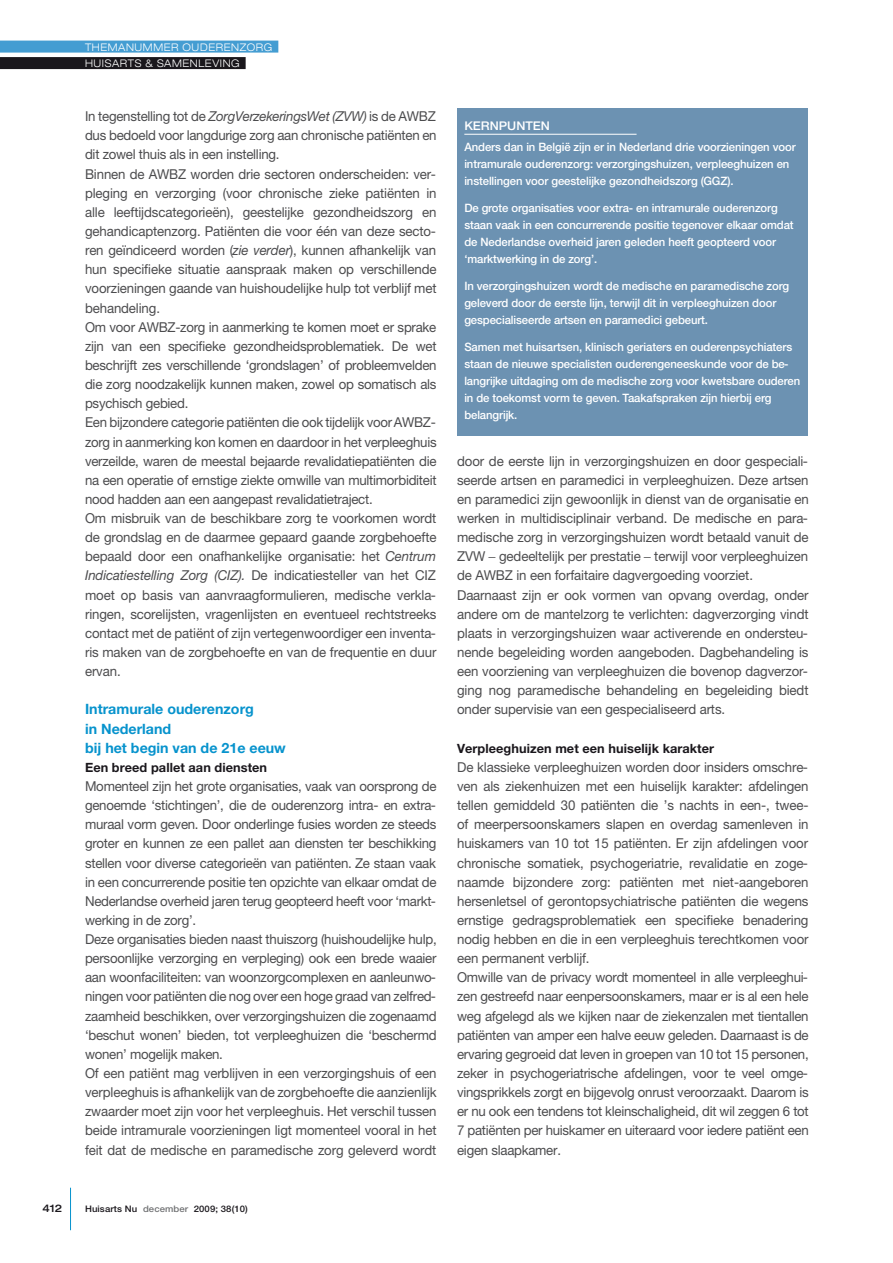
<style>
.page{position:relative;width:893px;height:1263px;background:#fff}
.page>*{position:absolute;margin:0;border:0;box-sizing:border-box;transform-origin:0 0}
.t1{font:700 14.25px/19.2px "Helvetica Neue LT Pro";color:#0793cd}
.t2{font:13.65px/19.2px "Helvetica Neue LT Pro";letter-spacing:-.01em;color:#4c4c4e}
.t3{font:700 12.75px "Helvetica Neue LT Pro";letter-spacing:.005em;color:#1a171c}
.t4{font:500 12px "Helvetica Neue LT Pro";color:#fff;scale:1.05 1}
.t5{font:500 11.55px/16.8px "Helvetica Neue LT Pro";letter-spacing:-.01em;color:#fff}
.t6{font:300 expanded 10.5px/16.5px "Helvetica Neue LT Pro";letter-spacing:.06em;color:#fff;scale:.95 1}
.t7{font:500 expanded 10.5px "Helvetica Neue LT Pro";color:#1a171c;scale:.95 1}
.t8{font:500 9px "Helvetica Neue LT Pro";letter-spacing:.01em;color:#1a171c;scale:1.06 1}
.s1{font-style:italic}
.s2{color:#707173}
</style>
<div class="page">
<hr style="left:70px;top:1188px;width:1px;height:42px;background:#0793cd">
<div style="left:0;top:41px;width:278px;height:12px;background:#449dd2"></div>
<div style="left:0;top:57px;width:246px;height:12px;background:#1a171c"></div>
<div style="left:457px;top:108px;width:351px;height:328px;background:#6c92b2"></div>
<hr style="left:464px;top:134px;width:173px;height:1px;background:#fff">
<p class="t6" style="left:85px;top:38px;width:199px">THEMANUMMER OUDERENZORG<br>HUISARTS &amp; SAMENLEVING</p>
<p class="t2" style="left:85px;top:107px;width:353px">In tegenstelling tot de <span class="s1">ZorgVerzekeringsWet (ZVW)</span> is de AWBZ dus bedoeld voor langdurige zorg aan chronische patiënten en dit zowel thuis als in een instelling.<br>Binnen de AWBZ worden drie sectoren onderscheiden: ver&shy;pleging en verzorging (voor chronische zieke patiënten in alle leeftijdscategorieën), geestelijke gezondheidszorg en gehandicaptenzorg. Patiënten die voor één van deze secto&shy;ren geïndiceerd worden (<span class="s1">zie verder</span>), kunnen afhankelijk van hun specifieke situatie aanspraak maken op verschillende voorzieningen gaande van huishoudelijke hulp tot verblijf met behandeling.<br>Om voor AWBZ-zorg in aanmerking te komen moet er sprake zijn van een specifieke gezondheidsproblematiek. De wet beschrijft zes verschillende ‘grondslagen’ of probleemvelden die zorg noodzakelijk kunnen maken, zowel op somatisch als psychisch gebied.<br>Een bijzondere categorie patiënten die ook tijdelijk voor AWBZ&shy;zorg in aanmerking kon komen en daardoor in het verpleeghuis verzeilde, waren de meestal bejaarde revalidatiepatiënten die na een operatie of ernstige ziekte omwille van multimorbiditeit nood hadden aan een aangepast revalidatietraject.<br>Om misbruik van de beschikbare zorg te voorkomen wordt de grondslag en de daarmee gepaard gaande zorgbehoefte bepaald door een onafhankelijke organisatie: het <span class="s1">Centrum Indicatiestelling Zorg (CIZ).</span> De indicatiesteller van het CIZ moet op basis van aanvraagformulieren, medische verkla&shy;ringen, scorelijsten, vragenlijsten en eventueel rechtstreeks contact met de patiënt of zijn vertegenwoordiger een inventa&shy;ris maken van de zorgbehoefte en van de frequentie en duur ervan.</p>
<p class="t1" style="left:85px;top:699px;width:202px">Intramurale ouderenzorg<br>in Nederland<br>bij het begin van de 21e eeuw</p>
<p class="t3" style="left:85px;top:759px;width:184px">Een breed pallet aan diensten</p>
<p class="t2" style="left:85px;top:776px;width:353px">Momenteel zijn het grote organisaties, vaak van oorsprong de genoemde ‘stichtingen’, die de ouderenzorg intra- en extra&shy;muraal vorm geven. Door onderlinge fusies worden ze steeds groter en kunnen ze een pallet aan diensten ter beschikking stellen voor diverse categorieën van patiënten. Ze staan vaak in een concurrerende positie ten opzichte van elkaar omdat de Nederlandse overheid jaren terug geopteerd heeft voor ‘markt&shy;werking in de zorg’.<br>Deze organisaties bieden naast thuiszorg (huishoudelijke hulp, persoonlijke verzorging en verpleging) ook een brede waaier aan woonfaciliteiten: van woonzorgcomplexen en aanleunwo&shy;ningen voor patiënten die nog over een hoge graad van zelfred&shy;zaamheid beschikken, over verzorgingshuizen die zogenaamd ‘beschut wonen’ bieden, tot verpleeghuizen die ‘beschermd wonen’ mogelijk maken.<br>Of een patiënt mag verblijven in een verzorgingshuis of een verpleeghuis is afhankelijk van de zorgbehoefte die aanzienlijk zwaarder moet zijn voor het verpleeghuis. Het verschil tussen beide intramurale voorzieningen ligt momenteel vooral in het feit dat de medische en paramedische zorg geleverd wordt</p>
<p class="t7" style="left:43px;top:1202px;width:22px">412</p>
<p class="t8" style="left:85px;top:1203px;width:155px">Huisarts Nu <span class="s2">december</span> 2009; 38(10)</p>
<p class="t4" style="left:464px;top:118px;width:83px">KERNPUNTEN</p>
<p class="t5" style="left:464px;top:139px;width:333px">Anders dan in België zijn er in Nederland drie voorzieningen voor intramurale ouderenzorg: verzorgingshuizen, verpleeghuizen en instellingen voor geestelijke gezondheidszorg (GGZ).</p>
<p class="t5" style="left:464px;top:200px;width:331px">De grote organisaties voor extra- en intramurale ouderenzorg staan vaak in een concurrerende positie tegenover elkaar omdat de Nederlandse overheid jaren geleden heeft geopteerd voor ‘marktwerking in de zorg’.</p>
<p class="t5" style="left:464px;top:277px;width:326px">In verzorgingshuizen wordt de medische en paramedische zorg geleverd door de eerste lijn, terwijl dit in verpleeghuizen door gespecialiseerde artsen en paramedici gebeurt.</p>
<p class="t5" style="left:464px;top:338px;width:337px">Samen met huisartsen, klinisch geriaters en ouderenpsychiaters staan de nieuwe specialisten ouderengeneeskunde voor de be&shy;langrijke uitdaging om de medische zorg voor kwetsbare ouderen in de toekomst vorm te geven. Taakafspraken zijn hierbij erg belangrijk.</p>
<p class="t2" style="left:457px;top:451px;width:353px">door de eerste lijn in verzorgingshuizen en door gespeciali&shy;seerde artsen en paramedici in verpleeghuizen. Deze artsen en paramedici zijn gewoonlijk in dienst van de organisatie en werken in multidisciplinair verband. De medische en para&shy;medische zorg in verzorgingshuizen wordt betaald vanuit de ZVW gedeeltelijk per prestatie terwijl voor verpleeghuizen de AWBZ in een forfaitaire dagvergoeding voorziet.<br>Daarnaast zijn er ook vormen van opvang overdag, onder andere om de mantelzorg te verlichten: dagverzorging vindt plaats in verzorgingshuizen waar activerende en ondersteu&shy;nende begeleiding worden aangeboden. Dagbehandeling is een voorziening van verpleeghuizen die bovenop dagverzor&shy;ging nog paramedische behandeling en begeleiding biedt onder supervisie van een gespecialiseerd arts.</p>
<p class="t3" style="left:457px;top:740px;width:259px">Verpleeghuizen met een huiselijk karakter</p>
<p class="t2" style="left:457px;top:757px;width:353px">De klassieke verpleeghuizen worden door insiders omschre&shy;ven als ziekenhuizen met een huiselijk karakter: afdelingen tellen gemiddeld 30 patiënten die ’s nachts in een-, twee&shy;of meerpersoonskamers slapen en overdag samenleven in huiskamers van 10 tot 15 patiënten. Er zijn afdelingen voor chronische somatiek, psychogeriatrie, revalidatie en zoge&shy;naamde bijzondere zorg: patiënten met niet-aangeboren hersenletsel of gerontopsychiatrische patiënten die wegens ernstige gedragsproblematiek een specifieke benadering nodig hebben en die in een verpleeghuis terechtkomen voor een permanent verblijf.<br>Omwille van de privacy wordt momenteel in alle verpleeghui&shy;zen gestreefd naar eenpersoonskamers, maar er is al een hele weg afgelegd als we kijken naar de ziekenzalen met tientallen patiënten van amper een halve eeuw geleden. Daarnaast is de ervaring gegroeid dat leven in groepen van 10 tot 15 personen, zeker in psychogeriatrische afdelingen, voor te veel omge&shy;vingsprikkels zorgt en bijgevolg onrust veroorzaakt. Daarom is er nu ook een tendens tot kleinschaligheid, dit wil zeggen 6 tot 7 patiënten per huiskamer en uiteraard voor iedere patiënt een eigen slaapkamer.</p>
</div>
